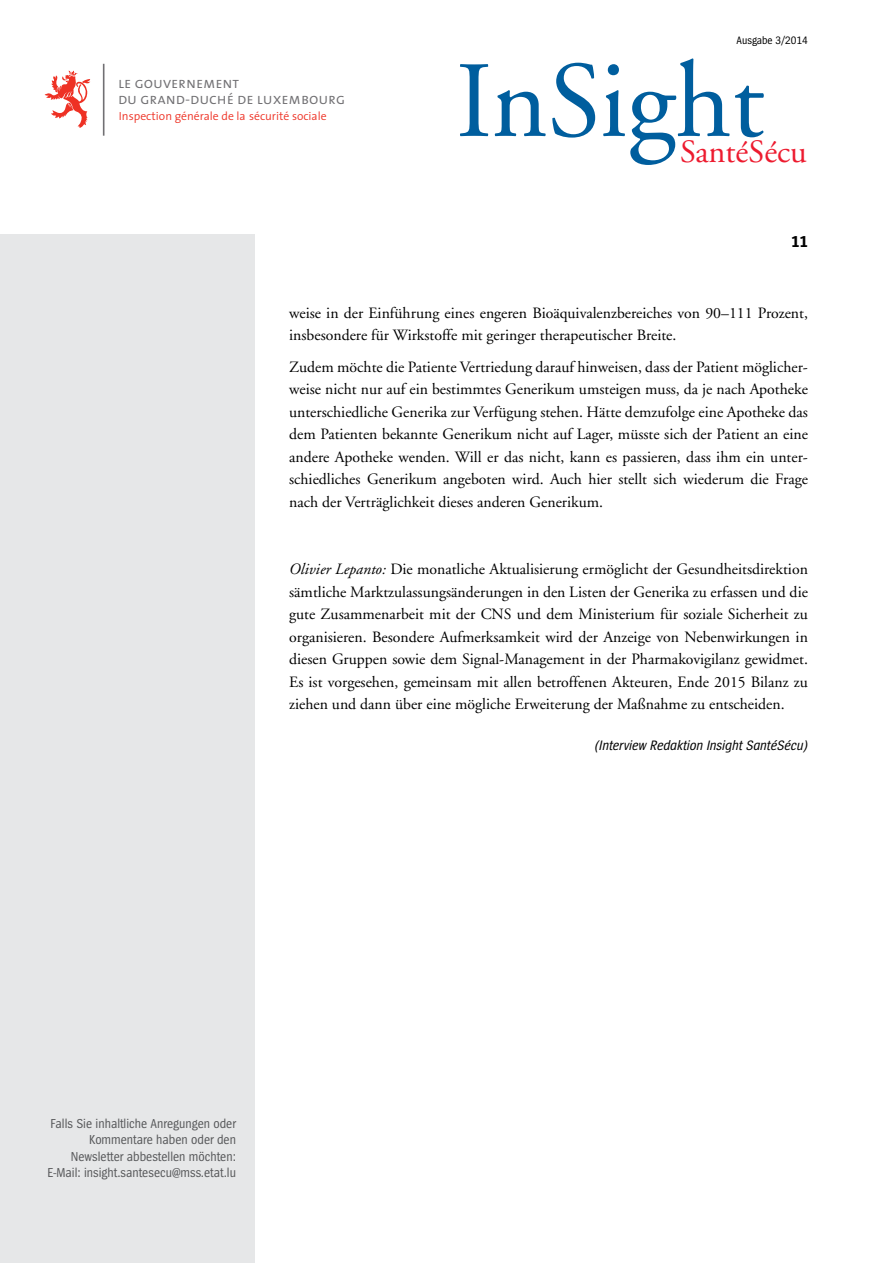
<style>
.page{position:relative;width:893px;height:1263px;background:#fff}
.page>*{position:absolute;margin:0;border:0;box-sizing:border-box;transform-origin:0 0}
.t1{font:108.3px "GG Garamond";color:#005e9e}
.t2{font:32.4px "GG Garamond";color:#ed1b2f}
.t3{font:700 16.5px "Spiegel Cd";color:#000}
.t4{font:15.75px/22.5px "GG Garamond";color:#000;text-align:justify}
.t5{font:15.45px "The Sans Semi Light Caps";color:#717073}
.t6{font:italic 14.25px "Spiegel Cd";color:#000}
.t7{font:13.5px/16.5px "Spiegel Cd";color:#58595b;text-align:right}
.t8{font:300 11.7px "The Sans";color:#ee3124}
.t9{font:11.25px "Spiegel Cd";color:#000}
.s1{font-style:italic}
</style>
<div class="page">
<div style="left:0;top:234px;width:255px;height:1029px;background:#e6e7e8"></div>
<hr style="left:103px;top:64px;width:1px;height:72px;background:#717073">
<svg style="left:45px;top:70px;width:45px;height:58px"></svg>
<p class="t5" style="left:118px;top:70px;width:123px">le gouvernement</p>
<p class="t8" style="left:119px;top:106px;width:209px">Inspection générale de la sécurité sociale</p>
<p class="t5" style="left:118px;top:86px;width:229px">du grand-duché de luxembourg</p>
<p class="t9" style="left:737px;top:35px;width:73px">Ausgabe 3/2014</p>
<h1 class="t1" style="left:456px;top:37px;width:310px">InSight</h1>
<h2 class="t2" style="left:680px;top:133px;width:128px">SantéSécu</h2>
<p class="t3" style="left:791px;top:233px;width:18px">11</p>
<p class="t4" style="left:289px;top:301px;width:520px">weise in der Einführung eines engeren Bioäquivalenzbereiches von 90–111 Prozent, insbesondere für Wirkstoffe mit geringer therapeutischer Breite.</p>
<p class="t4" style="left:289px;top:355px;width:520px">Zudem möchte die Patiente Vertriedung darauf hinweisen, dass der Patient möglicher&shy;weise nicht nur auf ein bestimmtes Generikum umsteigen muss, da je nach Apotheke unterschiedliche Generika zur Verfügung stehen. Hätte demzufolge eine Apotheke das dem Patienten bekannte Generikum nicht auf Lager, müsste sich der Patient an eine andere Apotheke wenden. Will er das nicht, kann es passieren, dass ihm ein unter&shy;schiedliches Generikum angeboten wird. Auch hier stellt sich wiederum die Frage nach der Verträglichkeit dieses anderen Generikum.</p>
<p class="t4" style="left:289px;top:558px;width:520px"><span class="s1">Olivier Lepanto:</span> Die monatliche Aktualisierung ermöglicht der Gesundheitsdirektion sämtliche Marktzulassungsänderungen in den Listen der Generika zu erfassen und die gute Zusammenarbeit mit der CNS und dem Ministerium für soziale Sicherheit zu organisieren. Besondere Aufmerksamkeit wird der Anzeige von Nebenwirkungen in diesen Gruppen sowie dem Signal-Management in der Pharmakovigilanz gewidmet.<br>Es ist vorgesehen, gemeinsam mit allen betroffenen Akteuren, Ende 2015 Bilanz zu ziehen und dann über eine mögliche Erweiterung der Maßnahme zu entscheiden.</p>
<p class="t6" style="left:595px;top:738px;width:215px">(Interview Redaktion Insight SantéSécu)</p>
<p class="t7" style="left:48px;top:1115px;width:190px">Falls Sie inhaltliche Anregungen oder Kommentare haben oder den Newsletter abbestellen möchten:<br>E-Mail: insight.santesecu@mss.etat.lu</p>
</div>
